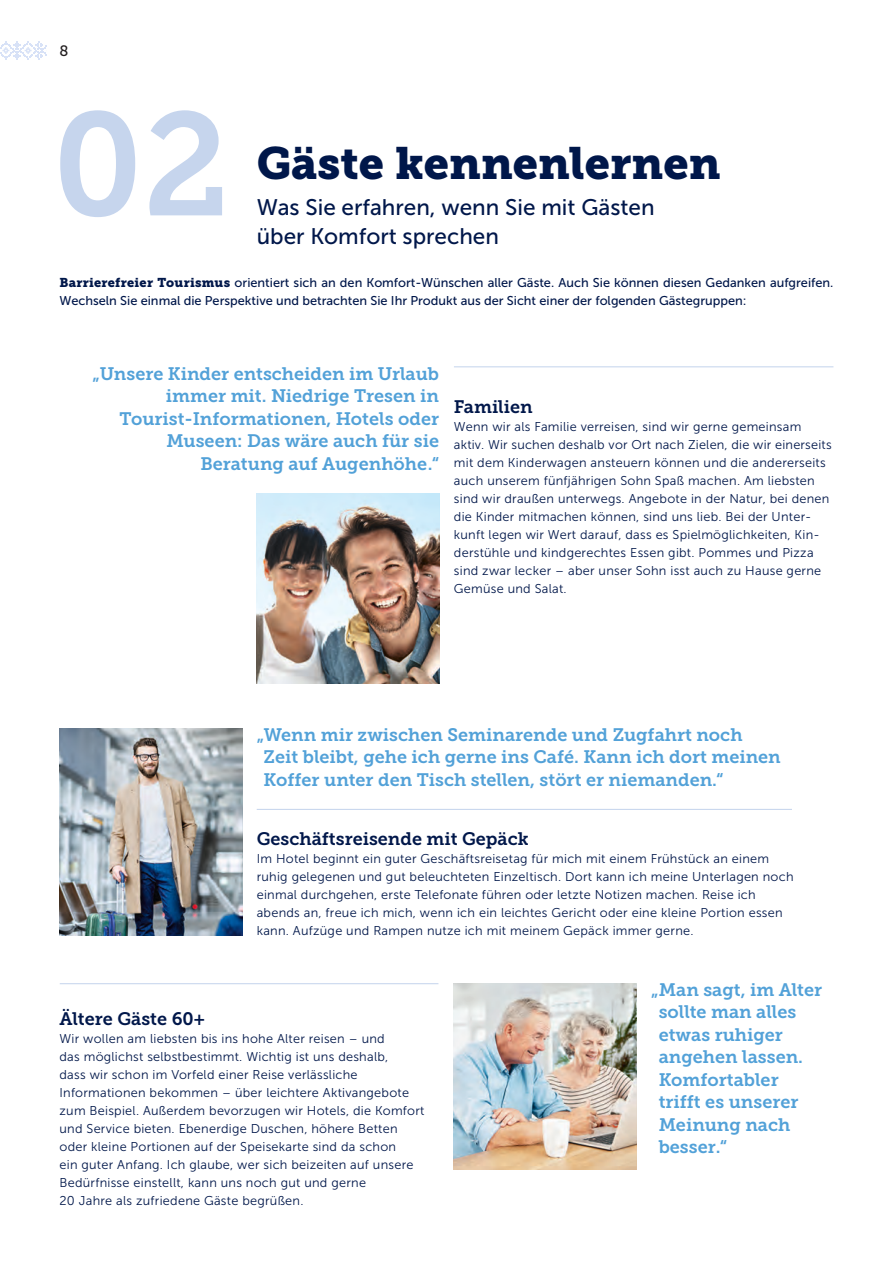
<style>
.page{position:relative;width:893px;height:1263px;background:#fff}
.page>*{position:absolute;margin:0;border:0;box-sizing:border-box;transform-origin:0 0}
.Headline_01_30_pt_Mu{font:145.5px "Museo Slab 700";color:#c6d5ed}
.Headline_01_30_pt_Mu-2{font:45px "Museo Slab 900";color:#00174a}
.t1{font:22.5px "Museo Sans 500";color:#00174a}
.Zitat{font:18px/22.5px "Museo Slab 700";color:#52a1d8}
.Headline_03_12_pt{font:18px "Museo Slab 700";color:#00174a}
.t2{font:15px "Museo Slab 500";color:#231f20}
.Fließtext_8_5_pt_Mus{font:12.75px/18px "Museo Sans 300";letter-spacing:.02em;color:#00174a}
.Vorspann{font:12.75px/18px "Museo Sans 500";color:#00174a}
.s1{font-family:"Museo Slab 900"}
</style>
<div class="page">
<img style="left:257px;top:493px;width:182px;height:190px">
<img style="left:60px;top:728px;width:182px;height:207px">
<img style="left:454px;top:983px;width:182px;height:186px">
<hr style="left:454px;top:366px;width:379px;height:1px;background:#c6d5ed">
<hr style="left:257px;top:809px;width:535px;height:1px;background:#c6d5ed">
<hr style="left:60px;top:983px;width:378px;height:1px;background:#c6d5ed">
<svg style="left:0;top:42px;width:47px;height:18px"></svg>
<p class="t2" style="left:60px;top:43px;width:10px">8</p>
<h1 class="Headline_01_30_pt_Mu" style="left:52px;top:83px;width:179px">02</h1>
<h1 class="Headline_01_30_pt_Mu-2" style="left:257px;top:137px;width:465px">Gäste kennenlernen</h1>
<h2 class="t1" style="left:257px;top:195px;width:399px">Was Sie erfahren, wenn Sie mit Gästen</h2>
<h2 class="t1" style="left:257px;top:224px;width:244px">über Komfort sprechen</h2>
<p class="Vorspann" style="left:60px;top:274px;width:775px"><span class="s1">Barrierefreier Tourismus</span> orientiert sich an den Komfort-Wünschen aller Gäste. Auch Sie können diesen Gedanken aufgreifen.<br>Wechseln Sie einmal die Perspektive und betrachten Sie Ihr Produkt aus der Sicht einer der folgenden Gästegruppen:</p>
<p class="Zitat" style="left:93px;top:362px;width:348px;text-align:right">„Unsere Kinder entscheiden im Urlaub immer mit. Niedrige Tresen in<br>Tourist-Informationen, Hotels oder<br>Museen: Das wäre auch für sie<br>Beratung auf Augenhöhe.“</p>
<h3 class="Headline_03_12_pt" style="left:454px;top:397px;width:80px">Familien</h3>
<p class="Fließtext_8_5_pt_Mus" style="left:454px;top:418px;width:379px">Wenn wir als Familie verreisen, sind wir gerne gemeinsam aktiv. Wir suchen deshalb vor Ort nach Zielen, die wir einerseits mit dem Kinderwagen ansteuern können und die andererseits auch unserem fünfjährigen Sohn Spaß machen. Am liebsten sind wir draußen unterwegs. Angebote in der Natur, bei denen die Kinder mitmachen können, sind uns lieb. Bei der Unter&shy;kunft legen wir Wert darauf, dass es Spielmöglichkeiten, Kin&shy;derstühle und kindgerechtes Essen gibt. Pommes und Pizza sind zwar lecker – aber unser Sohn isst auch zu Hause gerne Gemüse und Salat.</p>
<p class="Zitat" style="left:264px;top:724px;width:519px;text-indent:-7px">„Wenn mir zwischen Seminarende und Zugfahrt noch<br>Zeit bleibt, gehe ich gerne ins Café. Kann ich dort meinen<br>Koffer unter den Tisch stellen, stört er niemanden.“</p>
<h3 class="Headline_03_12_pt" style="left:257px;top:829px;width:274px">Geschäftsreisende mit Gepäck</h3>
<p class="Fließtext_8_5_pt_Mus" style="left:257px;top:850px;width:538px">Im Hotel beginnt ein guter Geschäftsreisetag für mich mit einem Frühstück an einem ruhig gelegenen und gut beleuchteten Einzeltisch. Dort kann ich meine Unterlagen noch einmal durchgehen, erste Telefonate führen oder letzte Notizen machen. Reise ich abends an, freue ich mich, wenn ich ein leichtes Gericht oder eine kleine Portion essen kann. Aufzüge und Rampen nutze ich mit meinem Gepäck immer gerne.</p>
<h3 class="Headline_03_12_pt" style="left:60px;top:1009px;width:147px">Ältere Gäste 60+</h3>
<p class="Fließtext_8_5_pt_Mus" style="left:60px;top:1030px;width:366px">Wir wollen am liebsten bis ins hohe Alter reisen – und<br>das möglichst selbstbestimmt. Wichtig ist uns deshalb,<br>dass wir schon im Vorfeld einer Reise verlässliche Informationen bekommen – über leichtere Aktivangebote zum Beispiel. Außerdem bevorzugen wir Hotels, die Komfort und Service bieten. Ebenerdige Duschen, höhere Betten oder kleine Portionen auf der Speisekarte sind da schon<br>ein guter Anfang. Ich glaube, wer sich beizeiten auf unsere Bedürfnisse einstellt, kann uns noch gut und gerne<br>20 Jahre als zufriedene Gäste begrüßen.</p>
<p class="Zitat" style="left:659px;top:978px;width:165px;text-indent:-8px">„Man sagt, im Alter sollte man alles etwas ruhiger angehen lassen.<br>Komfortabler trifft es unserer<br>Meinung nach besser.“</p>
</div>
